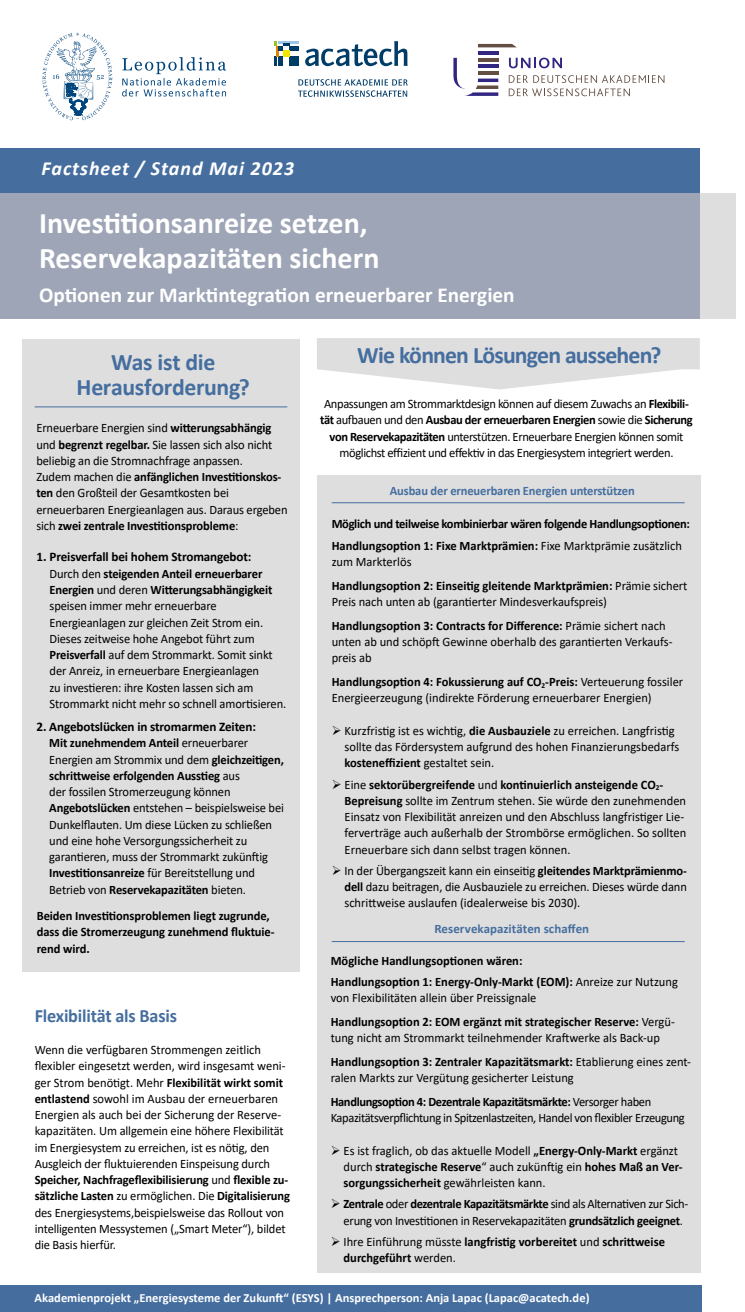
<style>
.page{position:relative;width:745px;height:1312px;background:#fff}
.page>*{position:absolute;margin:0;border:0;box-sizing:border-box;transform-origin:0 0}
.t1{font:700 30px/35px "Calibri";color:#fff}
.t2{font:700 23.75px "Calibri";letter-spacing:-.03em;color:#456e9f}
.t3{font:700 21.25px "Calibri";color:#fff}
.t4{font:italic 700 20px "Calibri";letter-spacing:.05em;color:#fff}
.t5{font:700 18.75px "Calibri";letter-spacing:-.01em;color:#456e9f}
.t6{font:700 13.12px "Calibri";letter-spacing:-.01em;color:#000}
.t7{font:12.88px/16.2px "Calibri";letter-spacing:-.01em;color:#000}
.t8{font:700 12.88px/16.2px "Calibri";color:#000}
.t9{font:12.88px/16.2px "Calibri";letter-spacing:-.03em;color:#000;text-align:center}
.t10{font:700 12.88px/21.2px "Calibri";letter-spacing:-.025em;color:#000}
.t11{font:700 12.88px "Calibri";letter-spacing:-.01em;color:#456e9f}
.t12{font:700 12.5px "Calibri";color:#fff}
.s1{font-weight:700}
.s2{font-weight:400}
</style>
<div class="page">
<div style="left:0;top:148px;width:699px;height:47px;background:#456e9f"></div>
<div style="left:316px;top:475px;width:384px;height:797px;background:#dedede"></div>
<svg style="left:317px;top:338px;width:382px;height:51px"></svg>
<div style="left:22px;top:338px;width:277px;height:633px;background:#dedede"></div>
<div style="left:0;top:1285px;width:701px;height:26px;background:#456e9f"></div>
<svg style="left:508px;top:58px;width:53px;height:10px"></svg>
<svg style="left:508px;top:75px;width:156px;height:21px"></svg>
<svg style="left:478px;top:44px;width:38px;height:3px"></svg>
<svg style="left:453px;top:58px;width:45px;height:38px"></svg>
<hr style="left:477px;top:72px;width:21px;height:3px;background:#634e42">
<hr style="left:477px;top:51px;width:21px;height:3px;background:#312783">
<hr style="left:477px;top:58px;width:21px;height:3px;background:#634e42">
<hr style="left:477px;top:65px;width:21px;height:3px;background:#312783">
<svg style="left:274px;top:41px;width:24px;height:25px"></svg>
<svg style="left:305px;top:41px;width:102px;height:25px"></svg>
<svg style="left:298px;top:79px;width:109px;height:18px"></svg>
<svg style="left:122px;top:57px;width:104px;height:39px"></svg>
<svg style="left:42px;top:33px;width:70px;height:87px"></svg>
<div style="left:0;top:194px;width:735px;height:125px;background:#dedede"></div>
<div style="left:0;top:194px;width:699px;height:125px;background:#9ea5b6"></div>
<hr style="left:35px;top:406px;width:252px;height:1px;background:#456e9f">
<hr style="left:331px;top:502px;width:353px;height:1px;background:#456e9f">
<hr style="left:331px;top:941px;width:353px;height:1px;background:#456e9f">
<h3 class="t4" style="left:41px;top:154px;width:254px">Factsheet / Stand Mai 2023</h3>
<h1 class="t1" style="left:39px;top:205px;width:342px">Investitionsanreize setzen,<br>Reservekapazitäten sichern</h1>
<h3 class="t3" style="left:39px;top:279px;width:477px">Optionen zur Marktintegration erneuerbarer Energien</h3>
<h2 class="t2" style="left:111px;top:345px;width:106px">Was ist die</h2>
<h2 class="t2" style="left:357px;top:338px;width:305px">Wie können Lösungen aussehen?</h2>
<h2 class="t2" style="left:77px;top:370px;width:175px">Herausforderung?</h2>
<p class="t7" style="left:36px;top:419px;width:252px">Erneuerbare Energien sind <span class="s1">witterungsabhängig </span>und <span class="s1">begrenzt regelbar.</span> Sie lassen sich also nicht beliebig an die Stromnachfrage anpassen.<br>Zudem machen die <span class="s1">anfänglichen Investitionskos&shy;ten</span> den Großteil der Gesamtkosten bei erneuerbaren Energieanlagen aus. Daraus ergeben sich <span class="s1">zwei zentrale Investitionsprobleme</span>:</p>
<p class="t6" style="left:36px;top:547px;width:216px">1. Preisverfall bei hohem Stromangebot:</p>
<p class="t7" style="left:50px;top:565px;width:238px">Durch den <span class="s1">steigenden Anteil erneuerbarer Energien</span> und deren <span class="s1">Witterungsabhängigkeit </span>speisen immer mehr erneuerbare Energieanlagen zur gleichen Zeit Strom ein.<br>Dieses zeitweise hohe Angebot führt zum <span class="s1">Preisverfall</span> auf dem Strommarkt. Somit sinkt der Anreiz, in erneuerbare Energieanlagen<br>zu investieren: ihre Kosten lassen sich am Strommarkt nicht mehr so schnell amortisieren.</p>
<p class="t6" style="left:36px;top:717px;width:221px">2. Angebotslücken in stromarmen Zeiten:</p>
<p class="t7" style="left:49px;top:734px;width:236px"><span class="s1">Mit zunehmendem Anteil</span> erneuerbarer Energien am Strommix und dem <span class="s1">gleichzeitigen, schrittweise erfolgenden Ausstieg</span> aus<br>der fossilen Stromerzeugung können <span class="s1">Angebotslücken</span> entstehen – beispielsweise bei Dunkelflauten. Um diese Lücken zu schließen und eine hohe Versorgungssicherheit zu garantieren, muss der Strommarkt zukünftig <span class="s1">Investitionsanreize</span> für Bereitstellung und Betrieb von <span class="s1">Reservekapazitäten</span> bieten.</p>
<p class="t8" style="left:37px;top:907px;width:239px">Beiden Investitionsproblemen liegt zugrunde, dass die Stromerzeugung zunehmend fluktuie&shy;rend wird.</p>
<p class="t9" style="left:320px;top:395px;width:374px">Anpassungen am Strommarktdesign können auf diesem Zuwachs an <span class="s1">Flexibili&shy;tät</span> aufbauen und den <span class="s1">Ausbau der erneuerbaren Energien</span> sowie die <span class="s1">Sicherung von Reservekapazitäten</span> unterstützen. Erneuerbare Energien können somit möglichst effizient und effektiv in das Energiesystem integriert werden.</p>
<p class="t11" style="left:389px;top:481px;width:246px">Ausbau der erneuerbaren Energien unterstützen</p>
<p class="t10" style="left:331px;top:513px;width:359px">Möglich und teilweise kombinierbar wären folgende Handlungsoptionen:<br>Handlungsoption 1: Fixe Marktprämien: <span class="s2">Fixe Marktprämie zusätzlich</span></p>
<p class="t8" style="left:331px;top:549px;width:357px;line-height:23.8px"><span class="s2">zum Markterlös<br></span>Handlungsoption 2: Einseitig gleitende Marktprämien: <span class="s2">Prämie sichert</span></p>
<p class="t7" style="left:331px;top:589px;width:335px;line-height:23.8px">Preis nach unten ab (garantierter Mindesverkaufspreis)<br><span class="s1">Handlungsoption 3: Contracts for Difference:</span> Prämie sichert nach</p>
<p class="t7" style="left:331px;top:633px;width:342px">unten ab und schöpft Gewinne oberhalb des garantierten Verkaufs&shy;preis ab</p>
<p class="t7" style="left:331px;top:673px;width:353px"><span class="s1">Handlungsoption 4: Fokussierung auf CO</span><sub>2</sub><span class="s1">-Preis:</span> Verteuerung fossiler<br>Energieerzeugung (indirekte Förderung erneuerbarer Energien)</p>
<p class="t7" style="left:344px;top:721px;width:336px;text-indent:-13px">➢ Kurzfristig ist es wichtig, <span class="s1">die Ausbauziele</span> zu erreichen. Langfristig sollte das Fördersystem aufgrund des hohen Finanzierungsbedarfs <span class="s1">kosteneffizient</span> gestaltet sein.</p>
<p class="t7" style="left:344px;top:775px;width:343px;text-indent:-13px">➢ Eine <span class="s1">sektorübergreifende</span> und <span class="s1">kontinuierlich ansteigende CO</span><sub>2</sub><span class="s1">- Bepreisung</span> sollte im Zentrum stehen. Sie würde den zunehmenden Einsatz von Flexibilität anreizen und den Abschluss langfristiger Lie&shy;ferverträge auch außerhalb der Strombörse ermöglichen. So sollten Erneuerbare sich dann selbst tragen können.</p>
<p class="t7" style="left:344px;top:861px;width:344px;text-align:justify;text-indent:-13px">➢ In der Übergangszeit kann ein einseitig <span class="s1">gleitendes Marktprämienmo&shy;dell</span> dazu beitragen, die Ausbauziele zu erreichen. Dieses würde dann schrittweise auslaufen (idealerweise bis 2030).</p>
<p class="t11" style="left:434px;top:919px;width:156px">Reservekapazitäten schaffen</p>
<p class="t8" style="left:330px;top:949px;width:348px;line-height:21.2px">Mögliche Handlungsoptionen wären:<br>Handlungsoption 1: Energy-Only-Markt (EOM): <span class="s2">Anreize zur Nutzung</span></p>
<p class="t8" style="left:330px;top:985px;width:345px;line-height:23.8px"><span class="s2">von Flexibilitäten allein über Preissignale<br></span>Handlungsoption 2: EOM ergänzt mit strategischer Reserve: <span class="s2">Vergü-</span></p>
<p class="t7" style="left:330px;top:1025px;width:362px;line-height:23.8px">tung nicht am Strommarkt teilnehmender Kraftwerke als Back-up<br><span class="s1">Handlungsoption 3: Zentraler Kapazitätsmarkt:</span> Etablierung eines zent-</p>
<p class="t7" style="left:330px;top:1065px;width:322px;line-height:23.8px">ralen Markts zur Vergütung gesicherter Leistung<br><span class="s1">Handlungsoption 4: Dezentrale Kapazitätsmärkte:</span> Versorger haben</p>
<p class="t9" style="left:330px;top:1109px;width:355px">Kapazitätsverpflichtung in Spitzenlastzeiten, Handel von flexibler Erzeugung</p>
<p class="t7" style="left:343px;top:1141px;width:340px;text-indent:-13px">➢ Es ist fraglich, ob das aktuelle Modell <span class="s1">„Energy-Only-Markt</span> ergänzt durch <span class="s1">strategische Reserve</span>“ auch zukünftig ein <span class="s1">hohes Maß an Ver&shy;sorgungssicherheit</span> gewährleisten kann.</p>
<p class="t7" style="left:343px;top:1195px;width:345px;text-indent:-13px">➢ <span class="s1">Zentrale</span> oder <span class="s1">dezentrale Kapazitätsmärkte</span> sind als Alternativen zur Sich&shy;erung von Investitionen in Reservekapazitäten <span class="s1">grundsätzlich geeignet</span>.</p>
<p class="t8" style="left:343px;top:1232px;width:322px;text-indent:-13px">➢ <span class="s2">Ihre Einführung müsste</span> langfristig vorbereitet <span class="s2">und</span> schrittweise durchgeführt <span class="s2">werden.</span></p>
<p class="t12" style="left:35px;top:1289px;width:556px">Akademienprojekt „Energiesysteme der Zukunft“ (ESYS) | Ansprechperson: Anja Lapac (Lapac@acatech.de)</p>
<h3 class="t5" style="left:35px;top:1001px;width:144px">Flexibilität als Basis</h3>
<p class="t7" style="left:35px;top:1041px;width:257px">Wenn die verfügbaren Strommengen zeitlich flexibler eingesetzt werden, wird insgesamt weni&shy;ger Strom benötigt. Mehr <span class="s1">Flexibilität wirkt somit entlastend</span> sowohl im Ausbau der erneuerbaren Energien als auch bei der Sicherung der Reserve&shy;kapazitäten. Um allgemein eine höhere Flexibilität im Energiesystem zu erreichen, ist es nötig, den Ausgleich der fluktuierenden Einspeisung durch <span class="s1">Speicher, Nachfrageflexibilisierung</span> und <span class="s1">flexible zu&shy;sätzliche Lasten</span> zu ermöglichen. Die <span class="s1">Digitalisierung </span>des Energiesystems,beispielsweise das Rollout von intelligenten Messystemen („Smart Meter“), bildet die Basis hierfür.</p>
</div>
